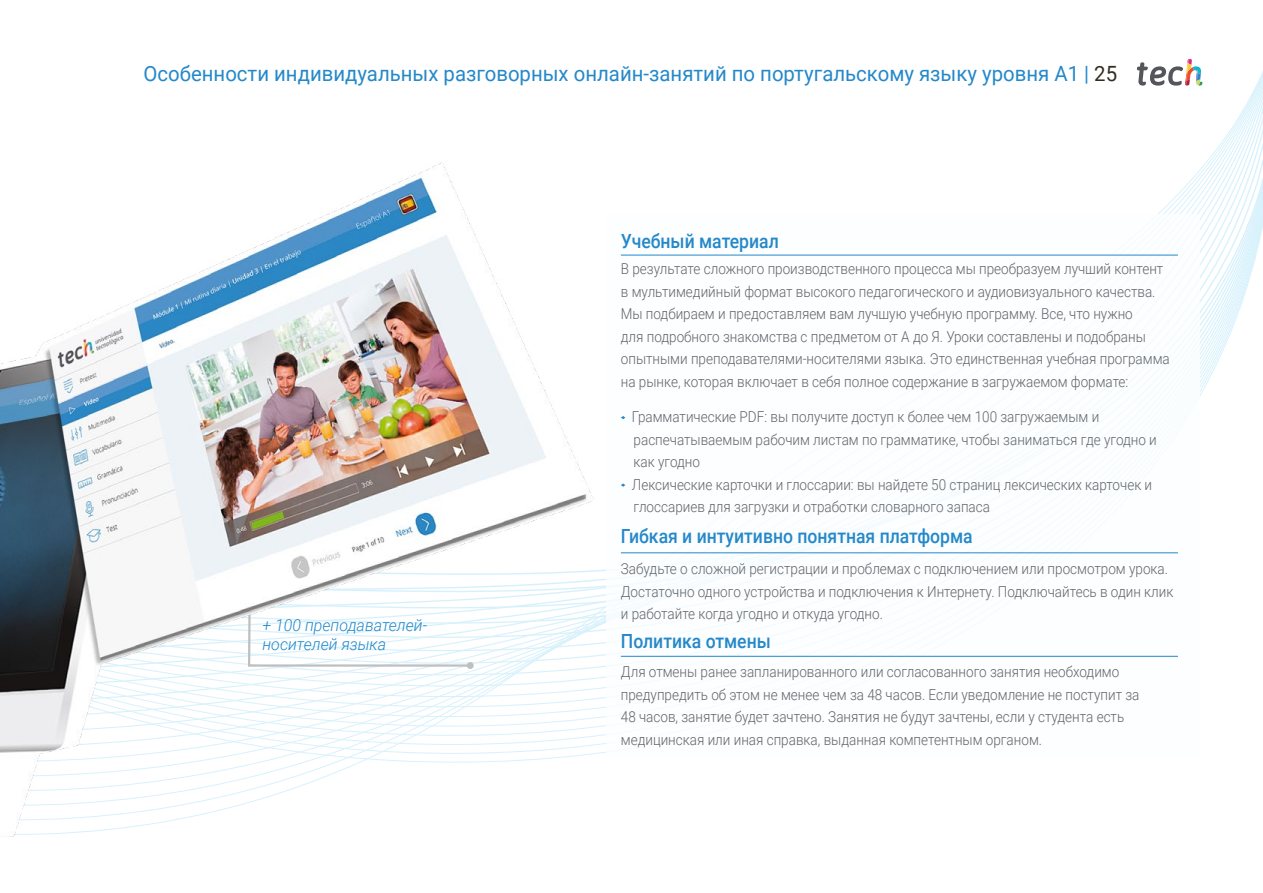
<style>
.page{position:relative;width:1263px;height:893px;background:#fff}
.page>*{position:absolute;margin:0;border:0;box-sizing:border-box;transform-origin:0 0}
.t1{font:21px "Roboto";color:#2488c9}
.t2{font:500 19.5px "Roboto";color:#2488c9;scale:.9 1}
.t3{font:italic 300 16.5px/19.5px "Roboto";color:#2488c9}
.t4{font:300 15px/22.5px "Roboto";color:#61646a;scale:.9 1}
.s1{color:#312e20}
</style>
<div class="page">
<svg style="left:597px;top:59px;width:666px;height:695px"></svg>
<div style="left:606px;top:215px;width:593px;height:542px;background:#fcfeff"></div>
<svg style="left:621px;top:483px;width:4px;height:4px"></svg>
<hr style="left:621px;top:255px;width:557px;height:1px;background:#2488c9">
<hr style="left:621px;top:552px;width:557px;height:1px;background:#2488c9">
<hr style="left:621px;top:656px;width:557px;height:1px;background:#2488c9">
<img style="left:0;top:162px;width:597px;height:675px">
<h1 class="t1" style="left:143px;top:59px;width:975px">Особенности индивидуальных разговорных онлайн-занятий по португальскому языку уровня А1 | <span class="s1">25</span></h1>
<p class="t3" style="left:262px;top:615px;width:166px">+ 100 преподавателей&shy;носителей языка</p>
<h2 class="t2" style="left:621px;top:227px;width:177px">Учебный материал</h2>
<p class="t4" style="left:621px;top:257px;width:611px">В результате сложного производственного процесса мы преобразуем лучший контент в мультимедийный формат высокого педагогического и аудиовизуального качества.<br>Мы подбираем и предоставляем вам лучшую учебную программу. Все, что нужно<br>для подробного знакомства с предметом от А до Я. Уроки составлены и подобраны опытными преподавателями-носителями языка. Это единственная учебная программа на рынке, которая включает в себя полное содержание в загружаемом формате:</p>
<p class="t4" style="left:632px;top:405px;width:585px">Грамматические PDF: вы получите доступ к более чем 100 загружаемым и распечатываемым рабочим листам по грамматике, чтобы заниматься где угодно и как угодно<br>Лексические карточки и глоссарии: вы найдете 50 страниц лексических карточек и глоссариев для загрузки и отработки словарного запаса</p>
<h2 class="t2" style="left:621px;top:523px;width:392px">Гибкая и интуитивно понятная платформа</h2>
<p class="t4" style="left:621px;top:557px;width:615px">Забудьте о сложной регистрации и проблемах с подключением или просмотром урока.<br>Достаточно одного устройства и подключения к Интернету. Подключайтесь в один клик и работайте когда угодно и откуда угодно.</p>
<h2 class="t2" style="left:621px;top:627px;width:168px">Политика отмены</h2>
<p class="t4" style="left:621px;top:660px;width:578px">Для отмены ранее запланированного или согласованного занятия необходимо предупредить об этом не менее чем за 48 часов. Если уведомление не поступит за 48 часов, занятие будет зачтено. Занятия не будут зачтены, если у студента есть медицинская или иная справка, выданная компетентным органом.</p>
</div>
